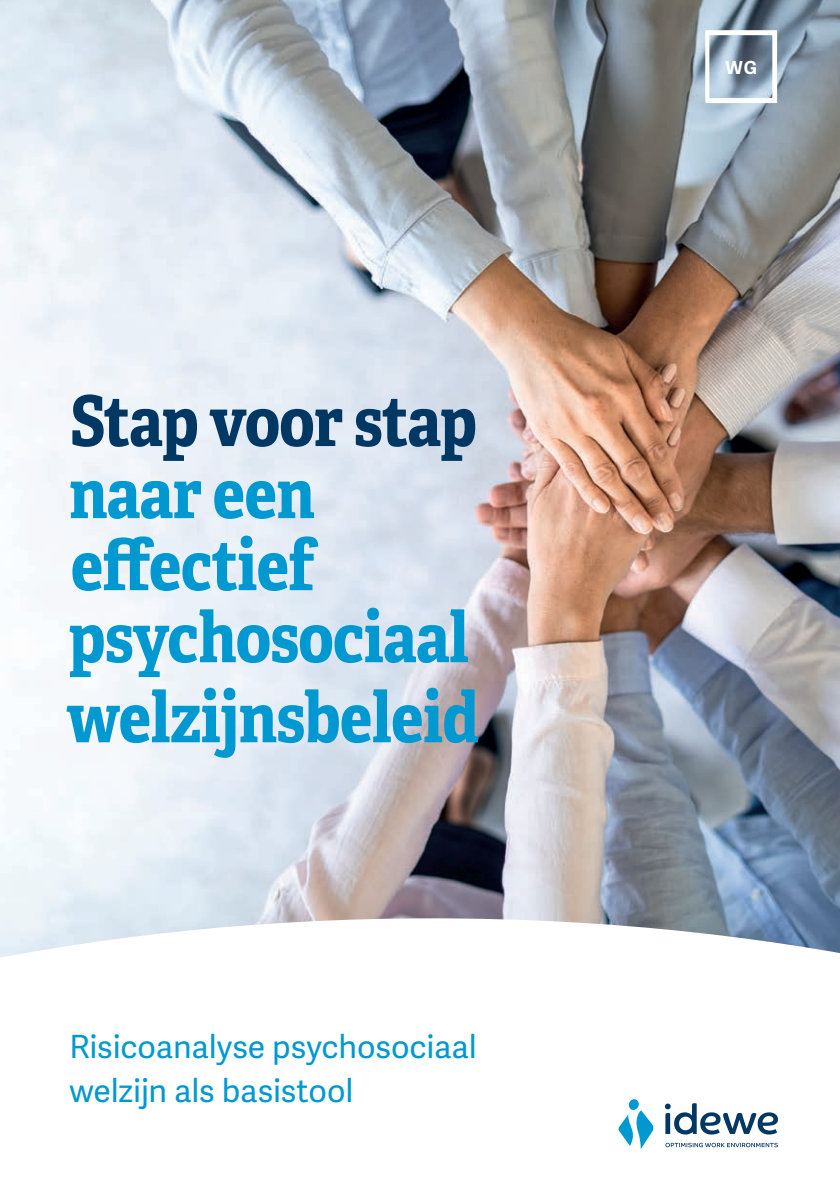
<style>
.page{position:relative;width:840px;height:1191px;background:#fff}
.page>*{position:absolute;margin:0;border:0;box-sizing:border-box;transform-origin:0 0}
.t1{font:700 70px/72px "Adelle Condensed";letter-spacing:-.01em;color:#0098d1}
.t2{font:700 70px "Adelle Condensed";letter-spacing:-.01em;color:#003863}
.t3{font:32px/44px "Adelle Sans";letter-spacing:-.005em;color:#0098d1}
.t4{font:700 18px "Adelle Sans";color:#fff}
</style>
<div class="page">
<img style="left:0;top:0;width:839px;height:918px">
<svg style="left:0;top:918px;width:839px;height:230px"></svg>
<svg style="left:618px;top:1098px;width:35px;height:51px"></svg>
<svg style="left:665px;top:1142px;width:112px;height:5px"></svg>
<svg style="left:664px;top:1103px;width:113px;height:31px"></svg>
<div style="left:705px;top:31px;width:70px;height:71px;border:4px solid #fff"></div>
<div style="left:705px;top:30px;width:71px;height:73px;border:2px solid #fff"></div>
<h1 class="t2" style="left:70px;top:369px;width:408px">Stap voor stap</h1>
<h1 class="t1" style="left:68px;top:454px;width:402px">naar een effectief psychosociaal</h1>
<h1 class="t1" style="left:66px;top:678px;width:414px">welzijnsbeleid</h1>
<p class="t3" style="left:69px;top:1023px;width:409px">Risicoanalyse psychosociaal welzijn als basistool</p>
<p class="t4" style="left:725px;top:54px;width:33px">WG</p>
</div>
